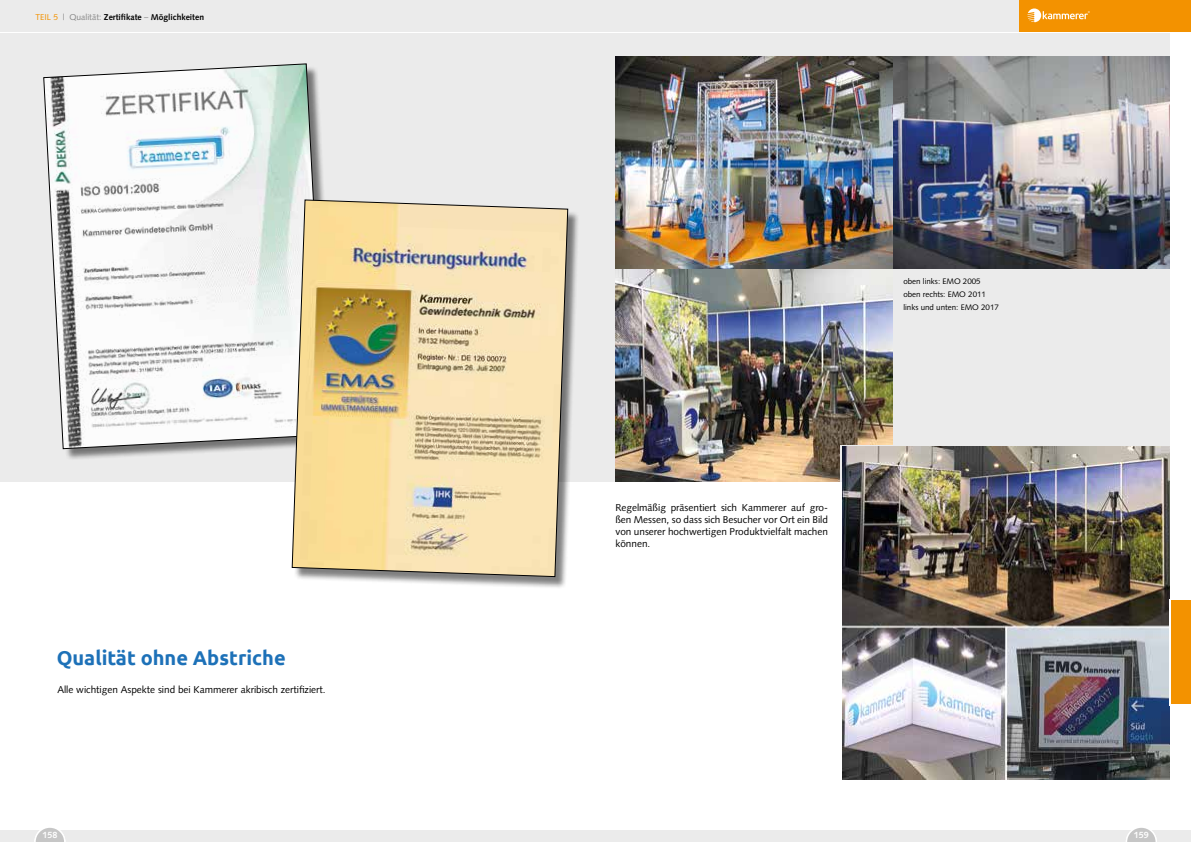
<style>
.page{position:relative;width:1191px;height:842px;background:#fff}
.page>*{position:absolute;margin:0;border:0;box-sizing:border-box;transform-origin:0 0}
.t1{font:700 20px "Ubuntu";color:#1d71b8}
.t2{font:10px/12px "Syntax LT Std";color:#000;text-align:justify}
.t3{font:700 9px "Syntax LT Std";color:#fff}
.t4{font:700 8.5px "Syntax LT Std";color:#000}
.t5{font:8px/13px "Syntax LT Std";color:#000}
.s1{font-weight:400;color:#f39200}
.s2{font-weight:400;color:#878787}
</style>
<div class="page">
<div style="left:0;top:33px;width:1169px;height:448px;background:#ebebeb"></div>
<div style="left:45px;top:66px;width:293px;height:395px;background:#000;opacity:.5"></div>
<svg style="left:43px;top:64px;width:283px;height:385px"></svg>
<div style="left:294px;top:202px;width:286px;height:387px;background:#000;opacity:.5"></div>
<img style="left:292px;top:200px;width:276px;height:377px">
<img style="left:615px;top:57px;width:277px;height:211px">
<img style="left:615px;top:270px;width:277px;height:211px">
<img style="left:894px;top:57px;width:275px;height:211px">
<div style="left:840px;top:445px;width:155px;height:36px;background:#ebebeb"></div>
<img style="left:842px;top:446px;width:327px;height:333px">
<div style="left:0;top:829px;width:1191px;height:13px;background:#ebebeb"></div>
<div style="left:0;top:0;width:1018px;height:31px;background:#ebebeb"></div>
<div style="left:1019px;top:0;width:172px;height:31px;background:#f39200"></div>
<svg style="left:1027px;top:9px;width:62px;height:13px"></svg>
<div style="left:1171px;top:600px;width:20px;height:104px;background:#f39200"></div>
<svg style="left:34px;top:828px;width:31px;height:14px"></svg>
<svg style="left:1125px;top:828px;width:32px;height:14px"></svg>
<p class="t4" style="left:35px;top:12px;width:170px"><span class="s1">TEIL 5</span> <span class="s2">| Qualität:</span> Zertifikate <span class="s2">–</span> Möglichkeiten</p>
<h1 class="t1" style="left:57px;top:645px;width:230px">Qualität ohne Abstriche</h1>
<p class="t2" style="left:57px;top:683px;width:270px">Alle wichtigen Aspekte sind bei Kammerer akribisch zertifiziert.</p>
<p class="t5" style="left:903px;top:275px;width:97px">oben links: EMO 2005 oben rechts: EMO 2011 links und unten: EMO 2017</p>
<p class="t2" style="left:615px;top:502px;width:214px">Regelmäßig präsentiert sich Kammerer auf gro&shy;ßen Messen, so dass sich Besucher vor Ort ein Bild von unserer hochwertigen Produktvielfalt machen können.</p>
<p class="t3" style="left:42px;top:830px;width:17px">13658</p>
<p class="t3" style="left:1133px;top:830px;width:17px">13759</p>
</div>
